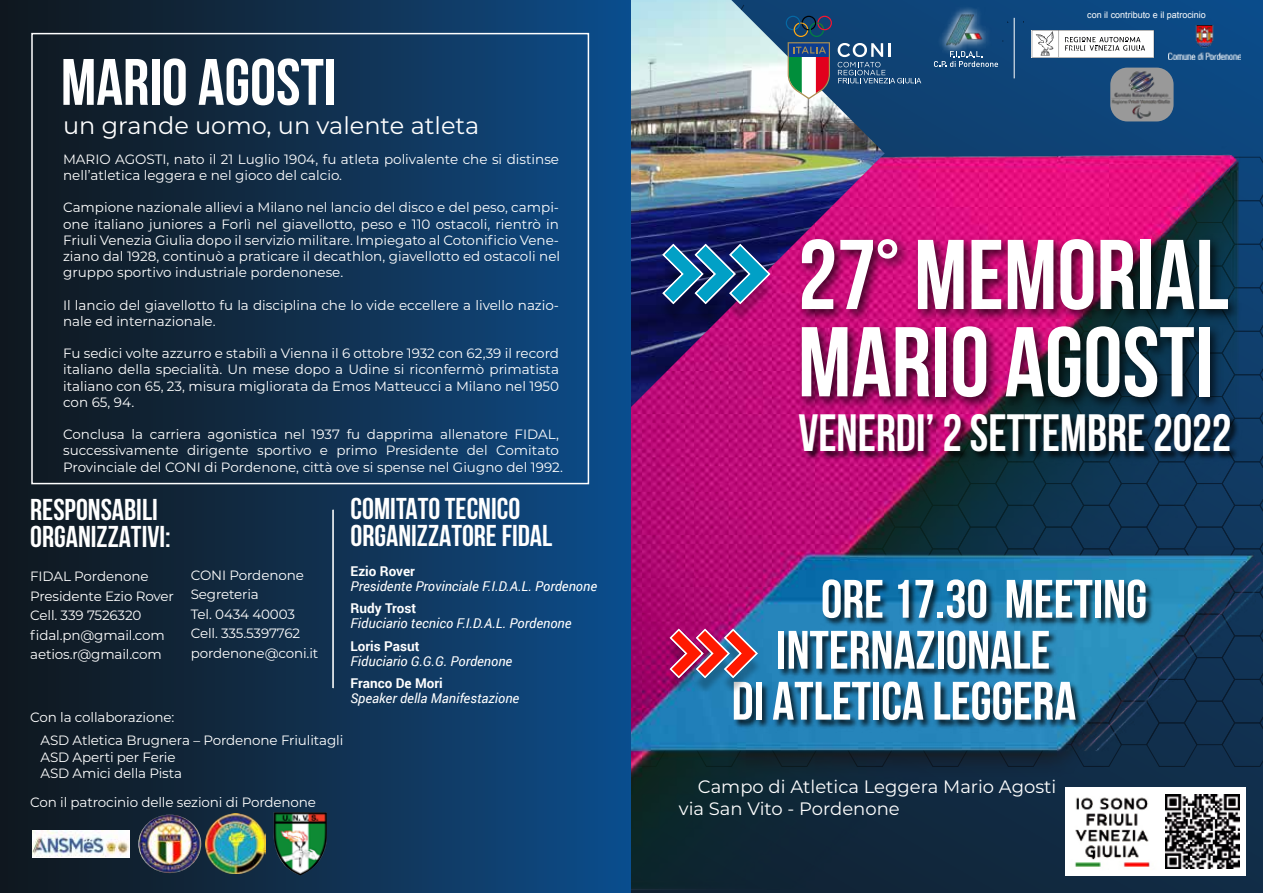
<style>
.page{position:relative;width:1263px;height:893px;background:#fff}
.page>*{position:absolute;margin:0;border:0;box-sizing:border-box;transform-origin:0 0}
.t1{font:700 98.85px/87.3px "Bebas Neue";color:#fff}
.t2{font:700 65.55px "Bebas Neue";color:#fff}
.t3{font:700 54px "Bebas Neue";color:#fff}
.t4{font:700 52.2px "Bebas Neue";color:#fff;scale:.95 1}
.t5{font:700 30px/27px "Bebas Neue";color:#fff}
.t6{font:24px "Montserrat";color:#fff}
.t7{font:18px/21.6px "Montserrat";color:#fff}
.t8{font:13.5px/16.2px "Montserrat";color:#fff}
.t9{font:italic 13.5px "Roboto";color:#fff}
.t10{font:700 13.5px "Roboto";color:#fff}
.t11{font:9px "Arial";color:#fff}
</style>
<div class="page">
<img style="left:631px;top:767px;width:632px;height:126px">
<div style="left:0;top:0;width:631px;height:893px;background:linear-gradient(to right,#13171a,#0d4c88)"></div>
<hr style="left:332px;top:510px;width:2px;height:178px;background:#fff">
<img style="left:648px;top:767px;width:615px;height:29px">
<div style="left:1066px;top:788px;width:180px;height:88px;background:#fff"></div>
<img style="left:1075px;top:797px;width:75px;height:70px">
<img style="left:1165px;top:795px;width:75px;height:74px">
<img style="left:467px;top:0;width:796px;height:767px">
<img style="left:1168px;top:25px;width:72px;height:35px">
<hr style="left:1014px;top:18px;width:1px;height:60px;background:#fff">
<img style="left:274px;top:812px;width:54px;height:63px">
<img style="left:206px;top:814px;width:60px;height:60px">
<img style="left:32px;top:830px;width:98px;height:27px">
<img style="left:138px;top:815px;width:63px;height:58px">
<svg style="left:1110px;top:68px;width:63px;height:53px"></svg>
<img style="left:1111px;top:69px;width:62px;height:51px">
<h2 class="t2" style="left:61px;top:46px;width:277px">MARIO AGOSTI</h2>
<h3 class="t6" style="left:63px;top:109px;width:418px">un grande uomo, un valente atleta</h3>
<p class="t8" style="left:63px;top:150px;width:497px">MARIO AGOSTI, nato il 21 Luglio 1904, fu atleta polivalente che si distinse nell’atletica leggera e nel gioco del calcio.</p>
<p class="t8" style="left:63px;top:199px;width:499px;text-align:justify">Campione nazionale allievi a Milano nel lancio del disco e del peso, campi&shy;one italiano juniores a Forlì nel giavellotto, peso e 110 ostacoli, rientrò in Friuli Venezia Giulia dopo il servizio militare. Impiegato al Cotonificio Vene&shy;ziano dal 1928, continuò a praticare il decathlon, giavellotto ed ostacoli nel gruppo sportivo industriale pordenonese.</p>
<p class="t8" style="left:63px;top:296px;width:497px">Il lancio del giavellotto fu la disciplina che lo vide eccellere a livello nazio&shy;nale ed internazionale.</p>
<p class="t8" style="left:63px;top:345px;width:497px;text-align:justify">Fu sedici volte azzurro e stabilì a Vienna il 6 ottobre 1932 con 62,39 il record italiano della specialità. Un mese dopo a Udine si riconfermò primatista italiano con 65, 23, misura migliorata da Emos Matteucci a Milano nel 1950 con 65, 94.</p>
<p class="t8" style="left:63px;top:426px;width:501px">Conclusa la carriera agonistica nel 1937 fu dapprima allenatore FIDAL, successivamente dirigente sportivo e primo Presidente del Comitato<br>Provinciale del CONI di Pordenone, città ove si spense nel Giugno del 1992.</p>
<h3 class="t5" style="left:30px;top:495px;width:142px">RESPONSABILI<br>ORGANIZZATIVI:</h3>
<p class="t8" style="left:30px;top:566px;width:145px;line-height:19.5px">FIDAL Pordenone<br>Presidente Ezio Rover<br>Cell. 339 7526320 fidal.pn@gmail.com aetios.r@gmail.com</p>
<p class="t8" style="left:191px;top:565px;width:129px;line-height:19.5px">CONI Pordenone<br>Segreteria<br>Tel. 0434 40003<br>Cell. 335.5397762 pordenone@coni.it</p>
<p class="t8" style="left:40px;top:706px;width:304px;line-height:23.1px;text-indent:-10px">Con la collaborazione:<br>ASD Atletica Brugnera – Pordenone Friulitagli</p>
<p class="t8" style="left:40px;top:748px;width:143px">ASD Aperti per Ferie<br>ASD Amici della Pista</p>
<p class="t8" style="left:30px;top:793px;width:287px">Con il patrocinio delle sezioni di Pordenone</p>
<h3 class="t5" style="left:351px;top:494px;width:203px">COMITATO TECNICO<br>ORGANIZZATORE FIDAL</h3>
<p class="t10" style="left:351px;top:561px;width:66px">Ezio Rover</p>
<p class="t9" style="left:351px;top:576px;width:248px">Presidente Provinciale F.I.D.A.L. Pordenone</p>
<p class="t10" style="left:351px;top:599px;width:67px">Rudy Trost</p>
<p class="t9" style="left:351px;top:614px;width:222px">Fiduciario tecnico F.I.D.A.L. Pordenone</p>
<p class="t10" style="left:351px;top:636px;width:70px">Loris Pasut</p>
<p class="t9" style="left:351px;top:651px;width:163px">Fiduciario G.G.G. Pordenone</p>
<p class="t10" style="left:351px;top:674px;width:94px">Franco De Mori</p>
<p class="t9" style="left:351px;top:689px;width:170px">Speaker della Manifestazione</p>
<p class="t11" style="left:1087px;top:9px;width:120px">con il contributo e il patrocinio</p>
<h1 class="t1" style="left:798px;top:230px;width:432px">27° MEMORIAL<br>MARIO AGOSTI</h1>
<h3 class="t4" style="left:798px;top:404px;width:457px">VENERDI’ 2 SETTEMBRE 2022</h3>
<h3 class="t3" style="left:821px;top:569px;width:328px">Ore 17.30 MEETING</h3>
<h3 class="t3" style="left:776px;top:620px;width:275px">INTERNAZIONALE</h3>
<h3 class="t3" style="left:732px;top:671px;width:346px">DI ATLETICA LEGGERA</h3>
<h3 class="t7" style="left:679px;top:775px;width:379px;text-indent:19px">Campo di Atletica Leggera Mario Agosti via San Vito - Pordenone</h3>
</div>
